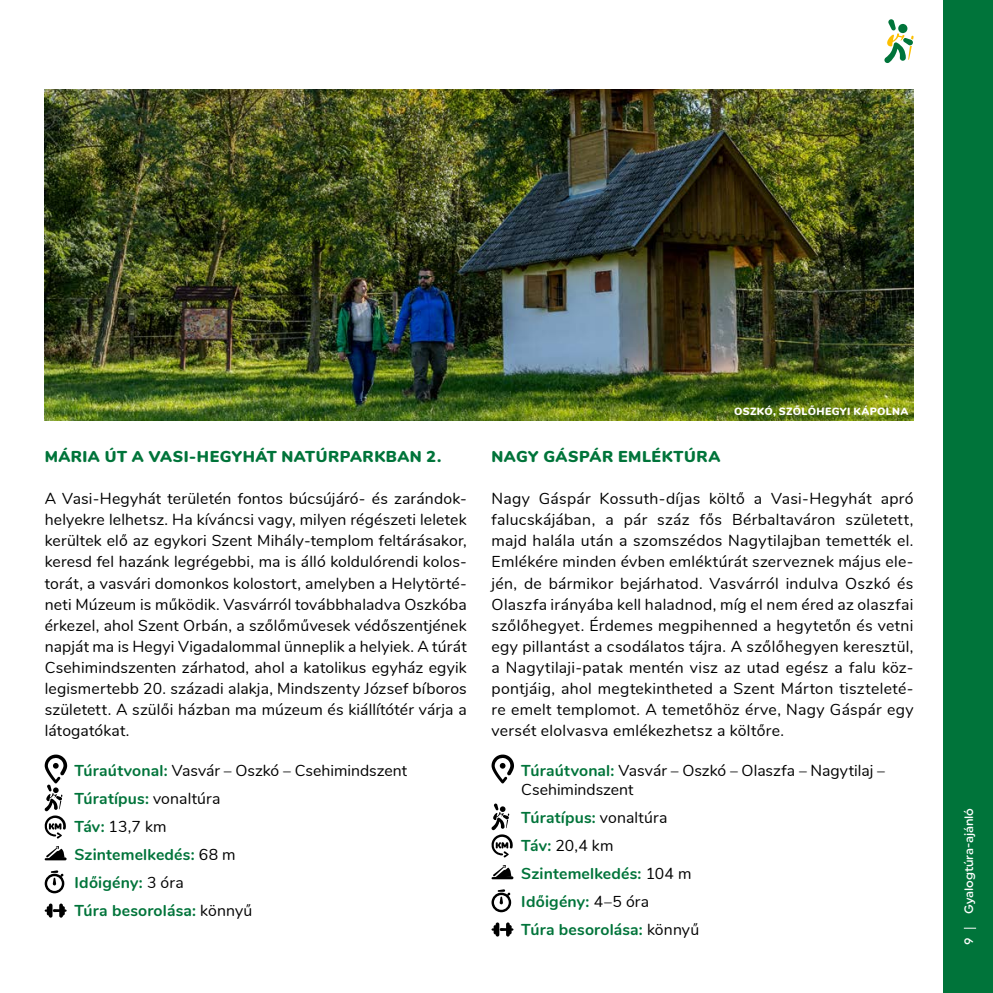
<style>
.page{position:relative;width:993px;height:993px;background:#fff}
.page>*{position:absolute;margin:0;border:0;box-sizing:border-box;transform-origin:0 0}
.t1{font:15.75px/21px "Nunito";letter-spacing:.01em;color:#000;text-align:justify}
.t2{font:700 15.75px/28px "Nunito";letter-spacing:.01em;color:#00743a}
.t3{font:900 15.75px "Nunito";letter-spacing:.03em;color:#00743a}
.t4{font:500 12.25px "Uniform Rnd";letter-spacing:-.005em;color:#fff}
.t5{font:900 10.5px "Nunito";letter-spacing:.035em;color:#fff}
.s1{font-weight:400;color:#000}
.s2{font-weight:700;color:#00743a}
</style>
<div class="page">
<div style="left:943px;top:0;width:49px;height:992px;background:#00743a"></div>
<svg style="left:44px;top:754px;width:23px;height:84px"></svg>
<svg style="left:45px;top:846px;width:22px;height:14px"></svg>
<svg style="left:45px;top:870px;width:19px;height:23px"></svg>
<svg style="left:45px;top:903px;width:22px;height:14px"></svg>
<svg style="left:491px;top:754px;width:23px;height:29px"></svg>
<svg style="left:491px;top:803px;width:21px;height:54px"></svg>
<svg style="left:491px;top:865px;width:22px;height:14px"></svg>
<svg style="left:491px;top:889px;width:20px;height:22px"></svg>
<svg style="left:491px;top:922px;width:22px;height:14px"></svg>
<img style="left:45px;top:89px;width:868px;height:331px">
<svg style="left:884px;top:19px;width:29px;height:44px"></svg>
<p class="t3" style="left:45px;top:445px;width:398px">MÁRIA ÚT A VASI-HEGYHÁT NATÚRPARKBAN 2.</p>
<p class="t1" style="left:45px;top:487px;width:423px">A Vasi-Hegyhát területén fontos búcsújáró- és zarándok&shy;helyekre lelhetsz. Ha kíváncsi vagy, milyen régészeti leletek kerültek elő az egykori Szent Mihály-templom feltárásakor, keresd fel hazánk legrégebbi, ma is álló koldulórendi kolos&shy;torát, a vasvári domonkos kolostort, amelyben a Helytörté&shy;neti Múzeum is működik. Vasvárról továbbhaladva Oszkóba érkezel, ahol Szent Orbán, a szőlőművesek védőszentjének napját ma is Hegyi Vigadalommal ünneplik a helyiek. A túrát Csehimindszenten zárhatod, ahol a katolikus egyház egyik legismertebb 20. századi alakja, Mindszenty József bíboros született. A szülői házban ma múzeum és kiállítótér várja a látogatókat.</p>
<p class="t2" style="left:74px;top:755px;width:334px">Túraútvonal: <span class="s1">Vasvár – Oszkó – Csehimindszent<br></span>Túratípus: <span class="s1">vonaltúra<br></span>Táv: <span class="s1">13,7 km<br></span>Szintemelkedés: <span class="s1">68 m<br></span>Időigény: <span class="s1">3 óra<br></span>Túra besorolása: <span class="s1">könnyű</span></p>
<p class="t5" style="left:734px;top:403px;width:176px">OSZKÓ, SZŐLŐHEGYI KÁPOLNA</p>
<p class="t3" style="left:491px;top:445px;width:230px">NAGY GÁSPÁR EMLÉKTÚRA</p>
<p class="t1" style="left:491px;top:487px;width:423px">Nagy Gáspár Kossuth-díjas költő a Vasi-Hegyhát apró falucskájában, a pár száz fős Bérbaltaváron született, majd halála után a szomszédos Nagytilajban temették el.<br>Emlékére minden évben emléktúrát szerveznek május ele&shy;jén, de bármikor bejárhatod. Vasvárról indulva Oszkó és Olaszfa irányába kell haladnod, míg el nem éred az olaszfai szőlőhegyet. Érdemes megpihenned a hegytetőn és vetni egy pillantást a csodálatos tájra. A szőlőhegyen keresztül, a Nagytilaji-patak mentén visz az utad egész a falu köz&shy;pontjáig, ahol megtekintheted a Szent Márton tiszteleté&shy;re emelt templomot. A temetőhöz érve, Nagy Gáspár egy versét elolvasva emlékezhetsz a költőre.</p>
<p class="t1" style="left:521px;top:760px;width:365px;line-height:18.9px"><span class="s2">Túraútvonal:</span> Vasvár – Oszkó – Olaszfa – Nagytilaj –<br>Csehimindszent</p>
<p class="t2" style="left:521px;top:802px;width:179px">Túratípus: <span class="s1">vonaltúra<br></span>Táv: <span class="s1">20,4 km<br></span>Szintemelkedés: <span class="s1">104 m<br></span>Időigény: <span class="s1">4–5 óra<br></span>Túra besorolása: <span class="s1">könnyű</span></p>
<p class="t4" style="left:961px;top:913px;width:107px;rotate:-90deg">Gyalogtúra-ajánló</p>
<p class="t4" style="left:961px;top:944px;width:9px;rotate:-90deg">9</p>
</div>
